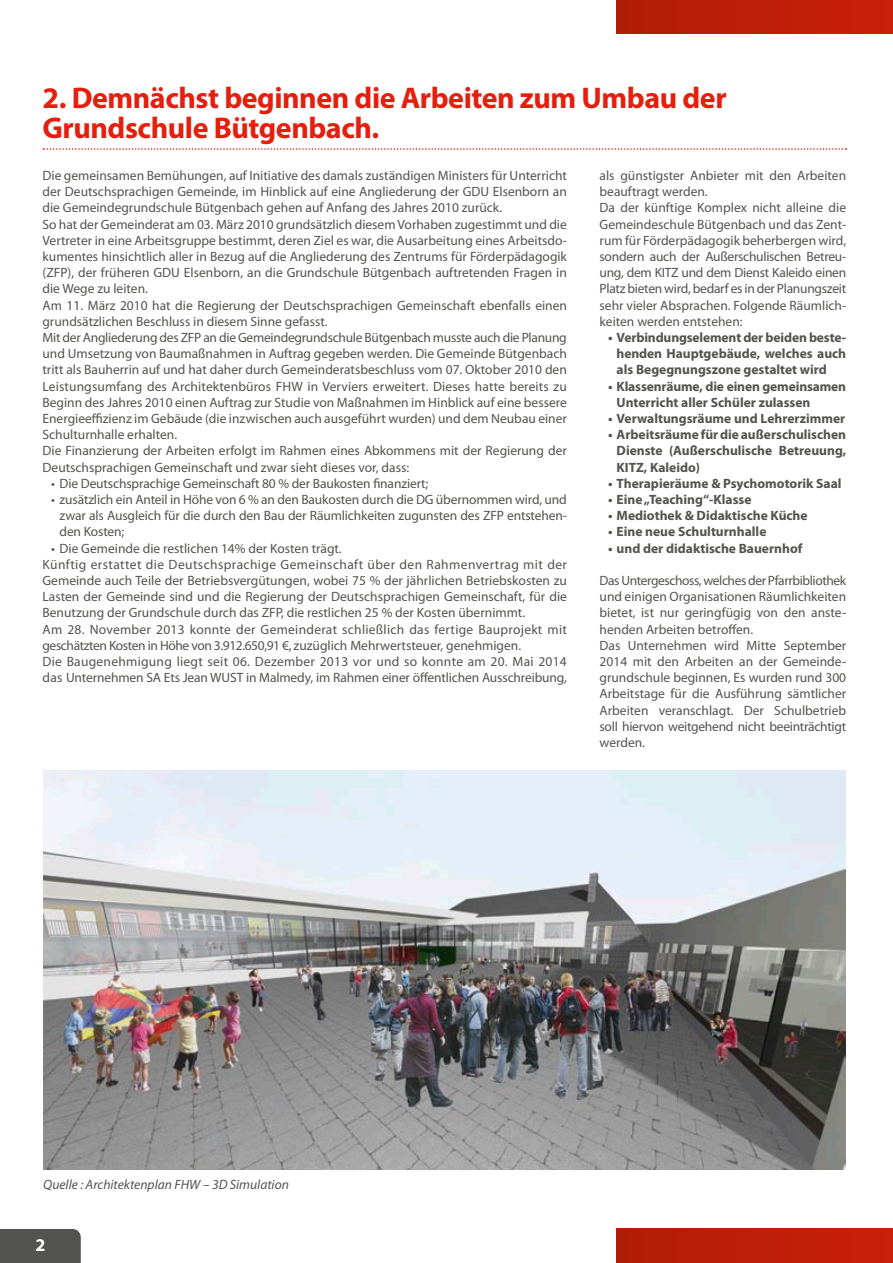
<style>
.page{position:relative;width:893px;height:1263px;background:#fff}
.page>*{position:absolute;margin:0;border:0;box-sizing:border-box;transform-origin:0 0}
.t1{font:700 30px/30px "Myriad Pro";letter-spacing:-.015em;color:#e41f0d}
.t2{font:700 18px "Myriad Pro";color:#fff}
.t3{font:13.5px/16.2px "Myriad Pro";color:#535351}
.t4{font:700 13.5px/16.2px "Myriad Pro";color:#535351;text-align:justify}
.t5{font:italic 13.5px "Myriad Pro";color:#535351}
</style>
<div class="page">
<div style="left:0;top:1229px;width:81px;height:34px;background:#535351"></div>
<div style="left:617px;top:1229px;width:276px;height:34px;background:#bd1e07"></div>
<div style="left:617px;top:0;width:276px;height:34px;background:#bd1e07"></div>
<svg style="left:43px;top:148px;width:803px;height:2px"></svg>
<img style="left:43px;top:771px;width:802px;height:398px">
<h1 class="t1" style="left:43px;top:82px;width:686px">2. Demnächst beginnen die Arbeiten zum Umbau der<br>Grundschule Bütgenbach.</h1>
<p class="t3" style="left:43px;top:167px;width:526px">Die gemeinsamen Bemühungen, auf Initiative des damals zuständigen Ministers für Unterricht der Deutschsprachigen Gemeinde, im Hinblick auf eine Angliederung der GDU Elsenborn an die Gemeindegrundschule Bütgenbach gehen auf Anfang des Jahres 2010 zurück.<br>So hat der Gemeinderat am 03. März 2010 grundsätzlich diesem Vorhaben zugestimmt und die Vertreter in eine Arbeitsgruppe bestimmt, deren Ziel es war, die Ausarbeitung eines Arbeitsdo&shy;kumentes hinsichtlich aller in Bezug auf die Angliederung des Zentrums für Förderpädagogik (ZFP), der früheren GDU Elsenborn, an die Grundschule Bütgenbach auftretenden Fragen in die Wege zu leiten.<br>Am 11. März 2010 hat die Regierung der Deutschsprachigen Gemeinschaft ebenfalls einen grundsätzlichen Beschluss in diesem Sinne gefasst.<br>Mit der Angliederung des ZFP an die Gemeindegrundschule Bütgenbach musste auch die Planung und Umsetzung von Baumaßnahmen in Auftrag gegeben werden. Die Gemeinde Bütgenbach tritt als Bauherrin auf und hat daher durch Gemeinderatsbeschluss vom 07. Oktober 2010 den Leistungsumfang des Architektenbüros FHW in Verviers erweitert. Dieses hatte bereits zu Beginn des Jahres 2010 einen Auftrag zur Studie von Maßnahmen im Hinblick auf eine bessere Energieeffizienz im Gebäude (die inzwischen auch ausgeführt wurden) und dem Neubau einer Schulturnhalle erhalten.<br>Die Finanzierung der Arbeiten erfolgt im Rahmen eines Abkommens mit der Regierung der Deutschsprachigen Gemeinschaft und zwar sieht dieses vor, dass:</p>
<p class="t3" style="left:51px;top:475px;width:379px">• Die Deutschsprachige Gemeinschaft 80 % der Baukosten finanziert;</p>
<p class="t3" style="left:60px;top:491px;width:509px;text-align:justify;text-indent:-9px">• zusätzlich ein Anteil in Höhe von 6 % an den Baukosten durch die DG übernommen wird, und zwar als Ausgleich für die durch den Bau der Räumlichkeiten zugunsten des ZFP entstehen&shy;den Kosten;</p>
<p class="t3" style="left:43px;top:540px;width:526px;text-indent:9px">• Die Gemeinde die restlichen 14% der Kosten trägt.<br>Künftig erstattet die Deutschsprachige Gemeinschaft über den Rahmenvertrag mit der Gemeinde auch Teile der Betriebsvergütungen, wobei 75 % der jährlichen Betriebskosten zu Lasten der Gemeinde sind und die Regierung der Deutschsprachigen Gemeinschaft, für die Benutzung der Grundschule durch das ZFP, die restlichen 25 % der Kosten übernimmt.<br>Am 28. November 2013 konnte der Gemeinderat schließlich das fertige Bauprojekt mit geschätzten Kosten in Höhe von 3.912.650,91 €, zuzüglich Mehrwertsteuer, genehmigen.<br>Die Baugenehmigung liegt seit 06. Dezember 2013 vor und so konnte am 20. Mai 2014 das Unternehmen SA Ets Jean WUST in Malmedy, im Rahmen einer öffentlichen Ausschreibung,</p>
<p class="t3" style="left:600px;top:167px;width:248px">als günstigster Anbieter mit den Arbeiten beauftragt werden.<br>Da der künftige Komplex nicht alleine die Gemeindeschule Bütgenbach und das Zent&shy;rum für Förderpädagogik beherbergen wird, sondern auch der Außerschulischen Betreu&shy;ung, dem KITZ und dem Dienst Kaleido einen Platz bieten wird, bedarf es in der Planungszeit sehr vieler Absprachen. Folgende Räumlich&shy;keiten werden entstehen:</p>
<p class="t4" style="left:617px;top:329px;width:231px;text-indent:-9px">• Verbindungselement der beiden beste&shy;henden Hauptgebäude, welches auch als Begegnungszone gestaltet wird</p>
<p class="t4" style="left:617px;top:377px;width:231px;text-indent:-9px">• Klassenräume, die einen gemeinsamen<br>Unterricht aller Schüler zulassen</p>
<p class="t4" style="left:608px;top:410px;width:239px">• Verwaltungsräume und Lehrerzimmer</p>
<p class="t4" style="left:617px;top:426px;width:231px;text-indent:-9px">• Arbeitsräume für die außerschulischen Dienste (Außerschulische Betreuung, KITZ, Kaleido)</p>
<p class="t4" style="left:608px;top:475px;width:235px">• Therapieräume &amp; Psychomotorik Saal</p>
<p class="t4" style="left:608px;top:491px;width:145px">• Eine „Teaching“-Klasse</p>
<p class="t4" style="left:608px;top:507px;width:201px">• Mediothek &amp; Didaktische Küche</p>
<p class="t4" style="left:608px;top:523px;width:160px">• Eine neue Schulturnhalle</p>
<p class="t4" style="left:608px;top:539px;width:196px">• und der didaktische Bauernhof</p>
<p class="t3" style="left:600px;top:572px;width:248px">Das Untergeschoss, welches der Pfarrbibliothek und einigen Organisationen Räumlichkeiten bietet, ist nur geringfügig von den anste&shy;henden Arbeiten betroffen.<br>Das Unternehmen wird Mitte September 2014 mit den Arbeiten an der Gemeinde&shy;grundschule beginnen, Es wurden rund 300<br>Arbeitstage für die Ausführung sämtlicher Arbeiten veranschlagt. Der Schulbetrieb soll hiervon weitgehend nicht beeinträchtigt werden.</p>
<p class="t5" style="left:43px;top:1176px;width:247px">Quelle : Architektenplan FHW – 3D Simulation</p>
<h2 class="t2" style="left:35px;top:1233px;width:11px">2</h2>
</div>
